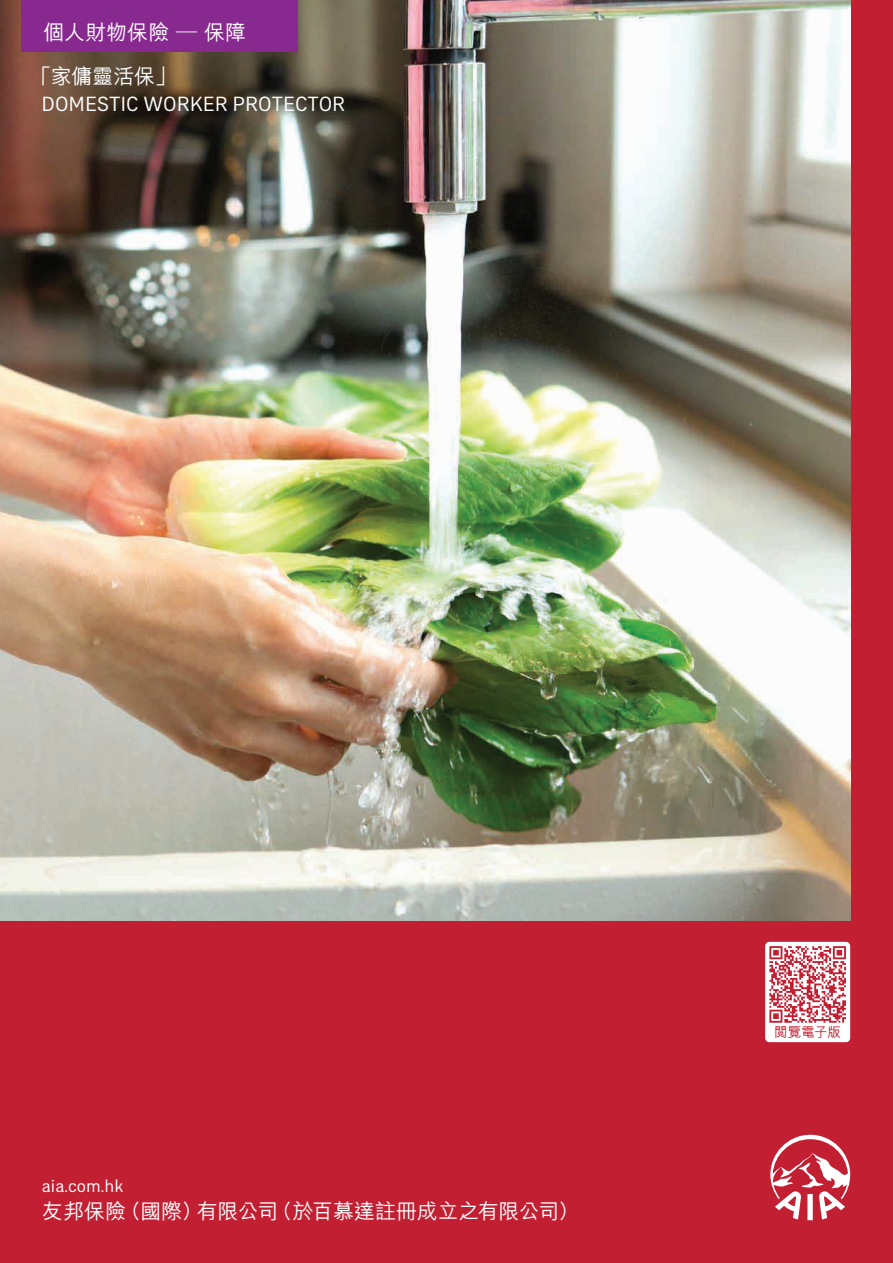
<style>
.page{position:relative;width:893px;height:1263px;background:#c31f32}
.page>*{position:absolute;margin:0;border:0;box-sizing:border-box;transform-origin:0 0}
.t1{font:21px/43.7px "M Hei HK Medium E Ten B5 H";color:#fff}
.t2{font:21px "AIA Everest";color:#fff}
.t3{font:18px "AIA Everest";color:#fff}
.t4{font:13.5px "M Hei HK Medium E Ten B5 H";letter-spacing:-.01em;color:#c31f32}
</style>
<div class="page">
<img style="left:0;top:0;width:850px;height:921px">
<div style="left:21px;top:0;width:277px;height:51px;background:#88298f"></div>
<svg style="left:770px;top:1135px;width:80px;height:85px"></svg>
<div style="left:765px;top:942px;width:85px;height:100px;background:#fff;border-radius:4px"></div>
<svg style="left:769px;top:946px;width:77px;height:77px"></svg>
<p class="t1" style="left:31px;top:9px;width:217px;text-indent:12px">個人財物保險 — 保障「家傭靈活保」</p>
<p class="t2" style="left:42px;top:92px;width:305px">DOMESTIC WORKER PROTECTOR</p>
<p class="t3" style="left:42px;top:1175px;width:83px">aia.com.hk</p>
<p class="t1" style="left:42px;top:1187px;width:539px">友邦保險（國際）有限公司（於百慕達註冊成立之有限公司）</p>
<p class="t4" style="left:774px;top:1022px;width:68px">閱覽電子版</p>
</div>
